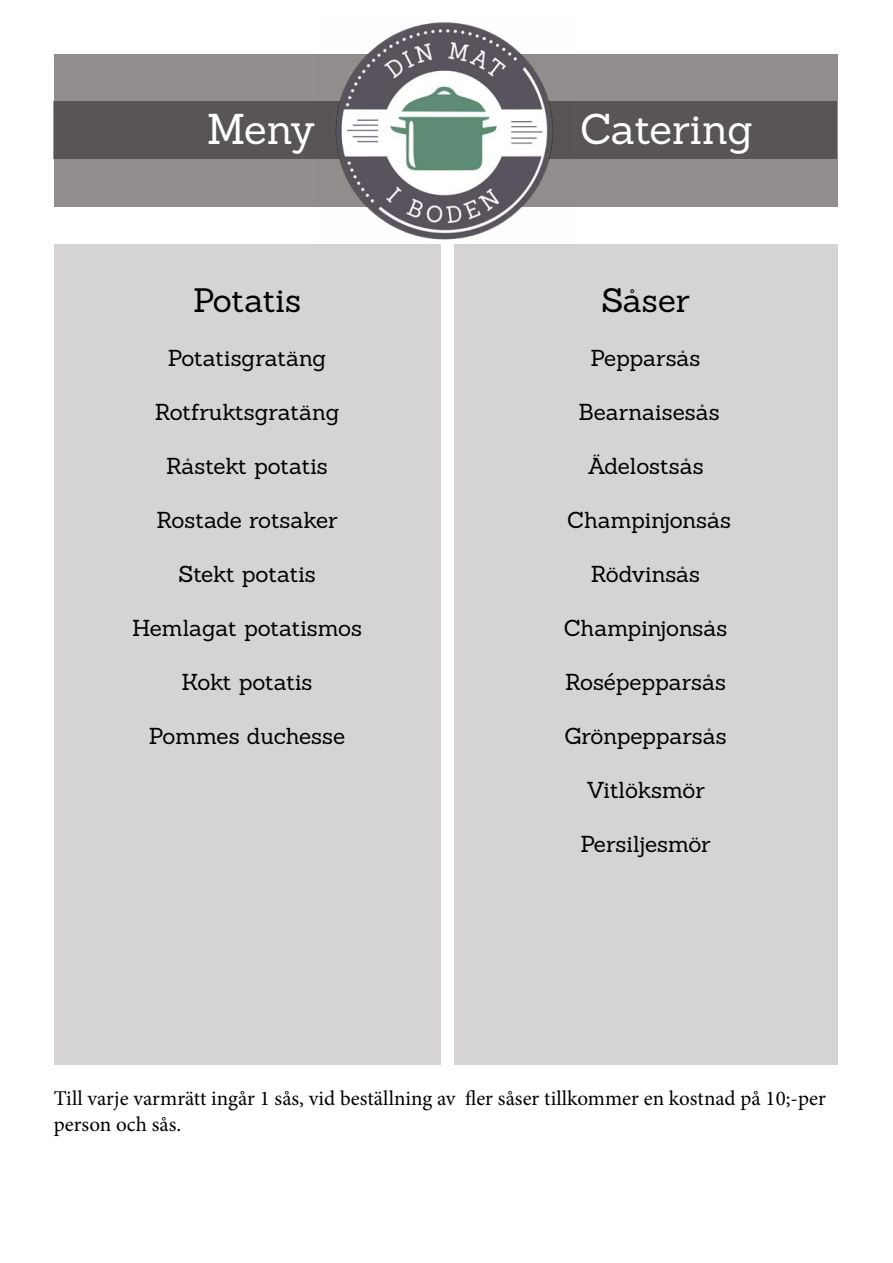
<style>
.page{position:relative;width:893px;height:1263px;background:#fff}
.page>*{position:absolute;margin:0;border:0;box-sizing:border-box;transform-origin:0 0}
.t1{font:42px "Sanchez";letter-spacing:-.02em;color:#fff}
.t2{font:33px "Sanchez";letter-spacing:-.005em;color:#000}
.t3{font:22.5px "Sanchez";letter-spacing:-.005em;color:#000}
.t4{font:21px/25.2px "Minion Pro";color:#000}
</style>
<div class="page">
<div style="left:54px;top:244px;width:387px;height:820px;background:#d6d3d3"></div>
<div style="left:454px;top:244px;width:383px;height:820px;background:#d6d3d3"></div>
<div style="left:54px;top:54px;width:784px;height:152px;background:#948d8d"></div>
<div style="left:53px;top:102px;width:783px;height:57px;background:#595555"></div>
<img style="left:317px;top:22px;width:257px;height:218px">
<h1 class="t1" style="left:207px;top:102px;width:110px">Meny</h1>
<h1 class="t1" style="left:580px;top:102px;width:174px">Catering</h1>
<h2 class="t2" style="left:193px;top:279px;width:110px">Potatis</h2>
<p class="t3" style="left:168px;top:344px;width:160px">Potatisgratäng</p>
<p class="t3" style="left:155px;top:398px;width:186px">Rotfruktsgratäng</p>
<p class="t3" style="left:166px;top:452px;width:163px">Råstekt potatis</p>
<p class="t3" style="left:157px;top:506px;width:183px">Rostade rotsaker</p>
<p class="t3" style="left:178px;top:560px;width:139px">Stekt potatis</p>
<p class="t3" style="left:132px;top:614px;width:231px">Hemlagat potatismos</p>
<p class="t3" style="left:182px;top:668px;width:132px">Kokt potatis</p>
<p class="t3" style="left:149px;top:722px;width:198px">Pommes duchesse</p>
<h2 class="t2" style="left:601px;top:279px;width:90px">Såser</h2>
<p class="t3" style="left:591px;top:344px;width:111px">Pepparsås</p>
<p class="t3" style="left:578px;top:398px;width:143px">Bearnaisesås</p>
<p class="t3" style="left:587px;top:452px;width:118px">Ädelostsås</p>
<p class="t3" style="left:567px;top:506px;width:165px">Champinjonsås</p>
<p class="t3" style="left:591px;top:560px;width:111px">Rödvinsås</p>
<p class="t3" style="left:564px;top:614px;width:165px">Champinjonsås</p>
<p class="t3" style="left:565px;top:668px;width:162px">Rosépepparsås</p>
<p class="t3" style="left:564px;top:722px;width:164px">Grönpepparsås</p>
<p class="t3" style="left:586px;top:776px;width:120px">Vitlöksmör</p>
<p class="t3" style="left:580px;top:830px;width:132px">Persiljesmör</p>
<p class="t4" style="left:54px;top:1086px;width:774px">Till varje varmrätt ingår 1 sås, vid beställning av fler såser tillkommer en kostnad på 10;-per person och sås.</p>
</div>
